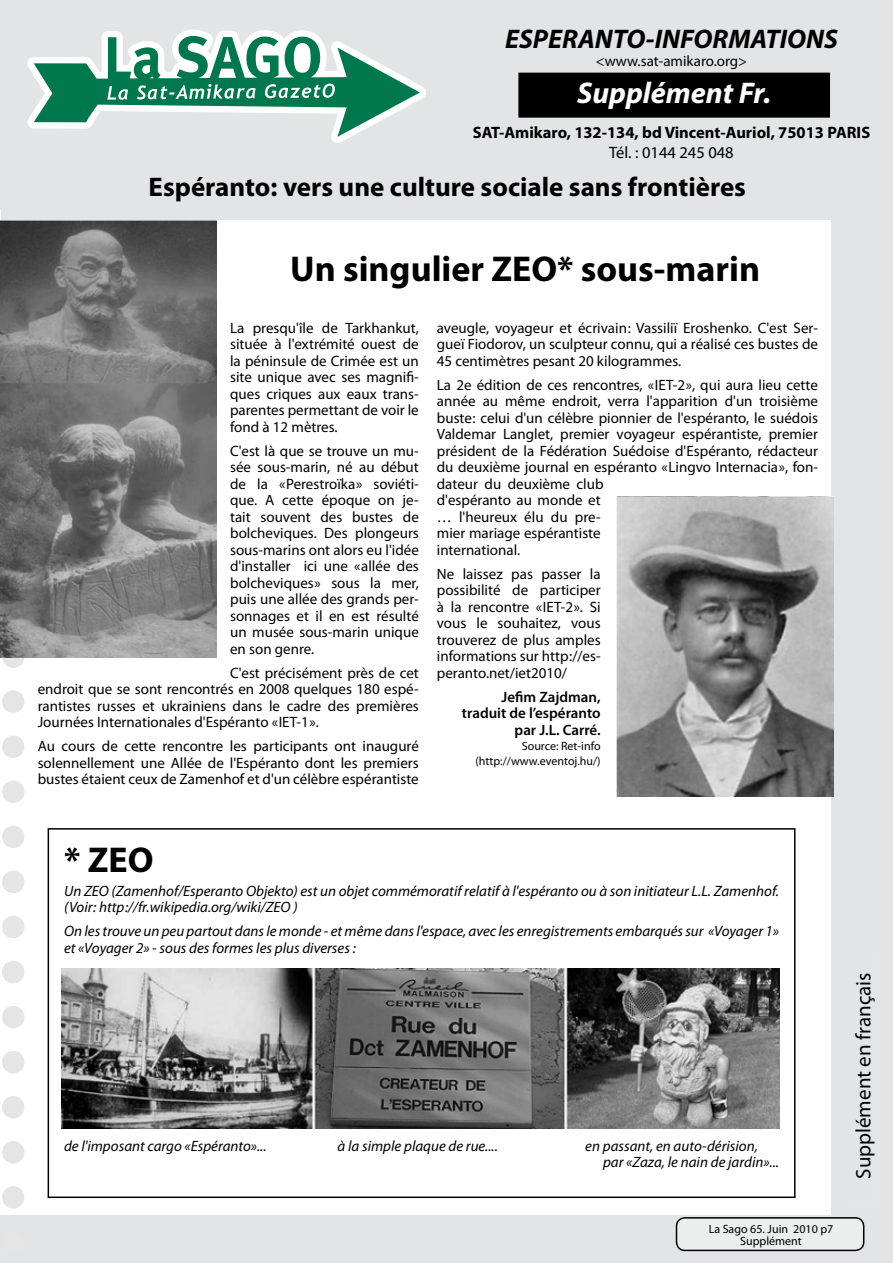
<style>
.page{position:relative;width:893px;height:1263px;background:#fff}
.page>*{position:absolute;margin:0;border:0;box-sizing:border-box;transform-origin:0 0}
.t1{font:700 36px "Myriad Pro";color:#000}
.t2{font:italic 700 30px "Myriad Pro";color:#fff}
.t3{font:700 27px "Myriad Pro";color:#000}
.t4{font:italic 700 27px "Myriad Pro";color:#000}
.t5{font:21px "Myriad Pro";color:#000}
.t6{font:700 16.5px "Myriad Pro";color:#000}
.t7{font:16.5px "Myriad Pro";color:#000}
.t8{font:15px/16.5px "Myriad Pro";color:#000;text-align:justify}
.t9{font:italic 15px/16.5px "Myriad Pro";color:#000}
.t10{font:600 15px/16.5px "Myriad Pro";color:#000;text-align:right}
.t11{font:12px/12px "Myriad Pro";color:#000;text-align:center}
</style>
<div class="page">
<div style="left:831px;top:0;width:62px;height:1263px;background:#e3e4e5"></div>
<div style="left:0;top:1215px;width:893px;height:48px;background:#e3e4e5"></div>
<div style="left:676px;top:1218px;width:188px;height:32px;background:#eceded;border-radius:9px"></div>
<div style="left:676px;top:1217px;width:188px;height:34px;border:2px solid #000;border-radius:9px"></div>
<div style="left:0;top:0;width:893px;height:209px;background:#e3e4e5"></div>
<div style="left:1px;top:168px;width:892px;height:52px;background:#e3e4e5"></div>
<div style="left:519px;top:73px;width:310px;height:44px;background:#000"></div>
<div style="left:518px;top:73px;width:312px;height:45px;border:2px solid #000"></div>
<svg style="left:2px;top:29px;width:424px;height:1180px"></svg>
<div style="left:298px;top:47px;width:10px;height:20px;background:#fff;border-radius:50%"></div>
<img style="left:0;top:220px;width:216px;height:437px">
<img style="left:617px;top:497px;width:216px;height:300px">
<div style="left:48px;top:829px;width:747px;height:368px;background:#fff"></div>
<div style="left:48px;top:828px;width:747px;height:370px;border:2px solid #000"></div>
<img style="left:61px;top:968px;width:718px;height:160px">
<h3 class="t4" style="left:505px;top:22px;width:334px">ESPERANTO-INFORMATIONS</h3>
<p class="t8" style="left:596px;top:53px;width:153px">&lt;www.sat-amikaro.org&gt;</p>
<h2 class="t2" style="left:546px;top:73px;width:252px">SERVICE DE PRESSE</h2>
<p class="t6" style="left:473px;top:122px;width:399px">SAT-Amikaro, 132-134, bd Vincent-Auriol, 75013 PARIS</p>
<p class="t7" style="left:609px;top:142px;width:126px">Tél. : 0144 245 048</p>
<h3 class="t3" style="left:149px;top:169px;width:599px">Espéranto: vers une culture sociale sans frontières</h3>
<h2 class="t2" style="left:577px;top:73px;width:196px">Supplément Fr.</h2>
<h1 class="t1" style="left:290px;top:245px;width:471px">Un singulier ZEO* sous-marin</h1>
<p class="t8" style="left:230px;top:319px;width:190px">La presqu'île de Tarkhankut, située à l'extrémité ouest de la péninsule de Crimée est un site unique avec ses magnifi&shy;ques criques aux eaux trans&shy;parentes permettant de voir le fond à 12 mètres.</p>
<p class="t8" style="left:230px;top:442px;width:190px">C'est là que se trouve un mu&shy;sée sous-marin, né au début de la «Perestroïka» soviéti&shy;que. A cette époque on je&shy;tait souvent des bustes de bolcheviques. Des plongeurs sous-marins ont alors eu l'idée d'installer ici une «allée des bolcheviques» sous la mer, puis une allée des grands per&shy;sonnages et il en est résulté un musée sous-marin unique en son genre.</p>
<p class="t8" style="left:38px;top:664px;width:383px;text-indent:192px">C'est précisément près de cet endroit que se sont rencontrés en 2008 quelques 180 espé&shy;rantistes russes et ukrainiens dans le cadre des premières Journées Internationales d'Espéranto «IET-1».</p>
<p class="t8" style="left:38px;top:738px;width:383px">Au cours de cette rencontre les participants ont inauguré solennellement une Allée de l'Espéranto dont les premiers bustes étaient ceux de Zamenhof et d'un célèbre espérantiste</p>
<p class="t8" style="left:437px;top:319px;width:383px">aveugle, voyageur et écrivain: Vassiliï Eroshenko. C'est Ser&shy;gueï Fiodorov, un sculpteur connu, qui a réalisé ces bustes de 45 centimètres pesant 20 kilogrammes.</p>
<p class="t8" style="left:437px;top:376px;width:383px;text-align:left">La 2e édition de ces rencontres, «IET-2», qui aura lieu cette année au même endroit, verra l'apparition d'un troisième buste: celui d'un célèbre pionnier de l'espéranto, le suédois Valdemar Langlet, premier voyageur espérantiste, premier président de la Fédération Suédoise d'Espéranto, rédacteur du deuxième journal en espéranto «Lingvo Internacia», fon&shy;dateur du deuxième club<br>d'espéranto au monde et<br>… l'heureux élu du pre-<br>mier mariage espérantiste<br>international.</p>
<p class="t8" style="left:437px;top:565px;width:165px">Ne laissez pas passer la possibilité de participer à la rencontre «IET-2». Si vous le souhaitez, vous trouverez de plus amples informations sur http://es&shy;peranto.net/iet2010/</p>
<p class="t10" style="left:462px;top:688px;width:140px">Jefim Zajdman, traduit de l’espéranto par J.L. Carré.</p>
<p class="t11" style="left:475px;top:738px;width:127px;line-height:15px;text-align:right">Source: Ret-info (http://www.eventoj.hu/)</p>
<h1 class="t1" style="left:64px;top:836px;width:91px">* ZEO</h1>
<p class="t9" style="left:64px;top:882px;width:716px">Un ZEO (Zamenhof/Esperanto Objekto) est un objet commémoratif relatif à l'espéranto ou à son initiateur L.L. Zamenhof. (Voir: http://fr.wikipedia.org/wiki/ZEO )</p>
<p class="t9" style="left:64px;top:922px;width:716px">On les trouve un peu partout dans le monde - et même dans l'espace, avec les enregistrements embarqués sur «Voyager 1» et «Voyager 2» - sous des formes les plus diverses :</p>
<p class="t9" style="left:64px;top:1137px;width:204px">de l'imposant cargo «Espéranto»...</p>
<p class="t9" style="left:338px;top:1137px;width:162px">à la simple plaque de rue....</p>
<p class="t9" style="left:603px;top:1137px;width:178px;text-indent:-18px">en passant, en auto-dérision, par «Zaza, le nain de jardin»...</p>
<p class="t11" style="left:709px;top:1223px;width:126px">La Sago 65. Juin 2010 p7<br>Supplément</p>
<h3 class="t5" style="left:850px;top:1179px;width:208px;rotate:-90deg">Supplément en français</h3>
</div>
